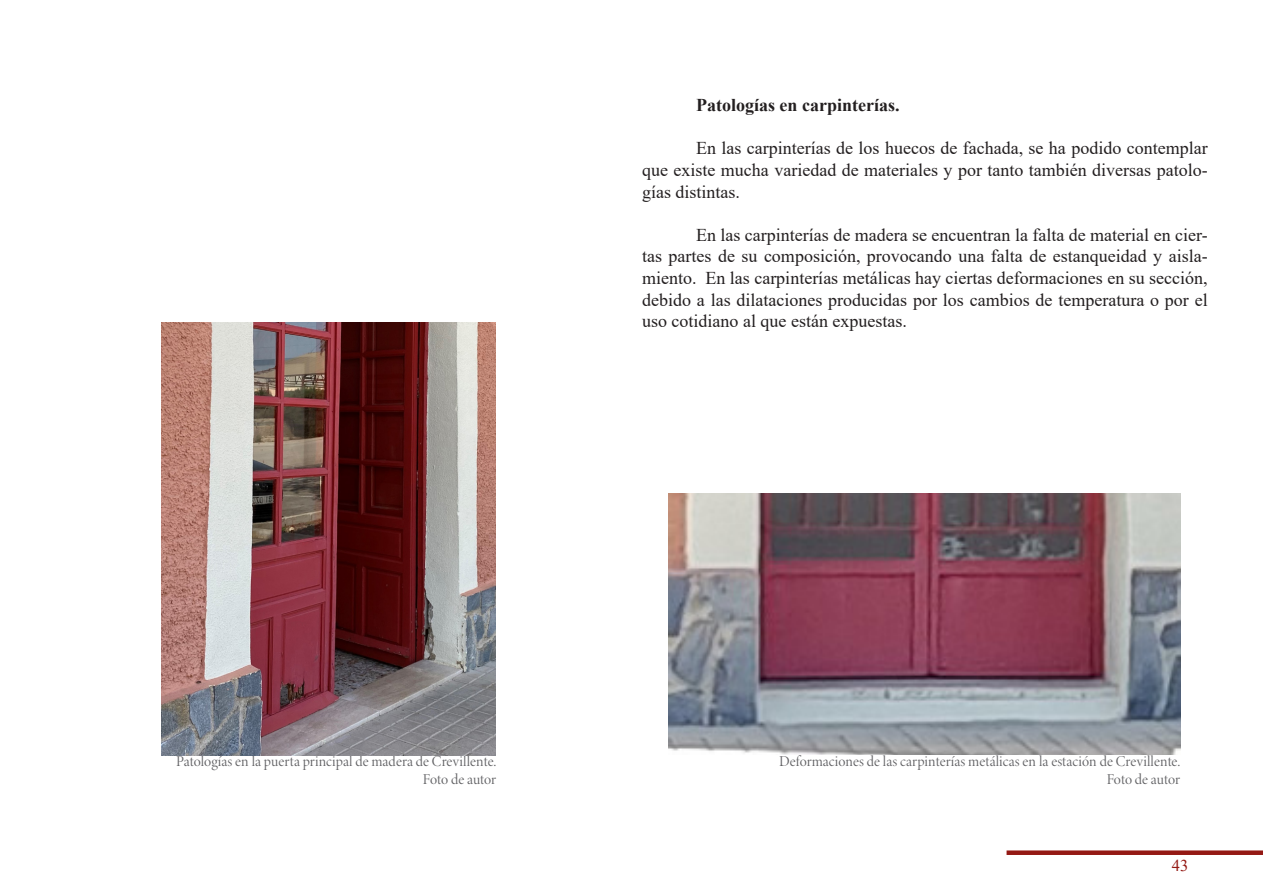
<style>
.page{position:relative;width:1263px;height:893px;background:#fff}
.page>*{position:absolute;margin:0;border:0;box-sizing:border-box;transform-origin:0 0}
.t1{font:18px/21.6px "Times New Roman";color:#231f20;text-align:justify}
.t2{font:700 18px "Times New Roman";color:#231f20}
.t3{font:16.5px "Times New Roman";color:#941914}
.t4{font:15px "Minion Variable Concept";letter-spacing:-.04em;color:#5f5f62}
</style>
<div class="page">
<div style="left:1006px;top:850px;width:257px;height:5px;background:#941914"></div>
<img style="left:162px;top:322px;width:333px;height:433px">
<img style="left:668px;top:493px;width:512px;height:262px">
<p class="t2" style="left:696px;top:92px;width:205px">Patologías en carpinterías.</p>
<p class="t1" style="left:642px;top:137px;width:567px;text-indent:54px">En las carpinterías de los huecos de fachada, se ha podido contemplar que existe mucha variedad de materiales y por tanto también diversas patolo&shy;gías distintas.</p>
<p class="t1" style="left:642px;top:223px;width:567px;text-indent:54px">En las carpinterías de madera se encuentran la falta de material en cier&shy;tas partes de su composición, provocando una falta de estanqueidad y aisla&shy;miento. En las carpinterías metálicas hay ciertas deformaciones en su sección, debido a las dilataciones producidas por los cambios de temperatura o por el uso cotidiano al que están expuestas.</p>
<p class="t4" style="left:176px;top:751px;width:322px">Patologías en la puerta principal de madera de Crevillente.</p>
<p class="t4" style="left:423px;top:769px;width:76px">Foto de autor</p>
<p class="t4" style="left:779px;top:751px;width:403px">Deformaciones de las carpinterías metálicas en la estación de Crevillente.</p>
<p class="t4" style="left:1107px;top:769px;width:76px">Foto de autor</p>
<p class="t3" style="left:1172px;top:854px;width:18px">43</p>
</div>
